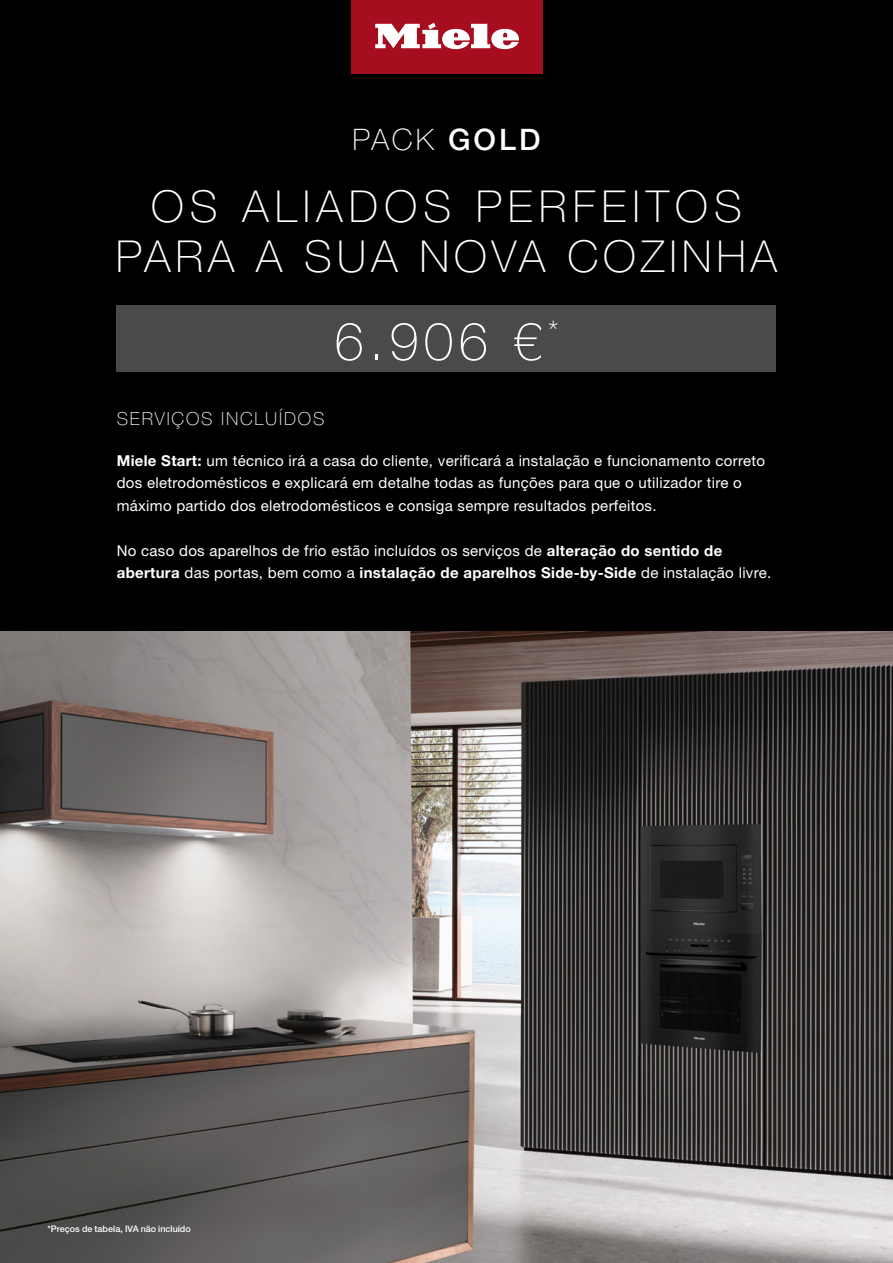
<style>
.page{position:relative;width:893px;height:1263px;background:#000}
.page>*{position:absolute;margin:0;border:0;box-sizing:border-box;transform-origin:0 0}
.t1{font:100 52.95px "Helvetica Neue LT Std";color:#fff}
.t2{font:100 44.1px/49.9px "Helvetica Neue LT Std";letter-spacing:.14em;color:#fff;text-align:center}
.t3{font:100 29.7px "Helvetica Neue LT Std";color:#fff}
.t4{font:100 18px "Helvetica Neue LT Std";letter-spacing:.1em;color:#fff}
.t5{font:15px/22.5px "Helvetica Neue LT Std";letter-spacing:.02em;color:#fff}
.t6{font:500 9px "Helvetica Neue LT Std";color:#fff}
.s1{font-weight:500}
.s2{font-weight:700}
</style>
<div class="page">
<div style="left:117px;top:305px;width:659px;height:67px;background:#4b4a4a"></div>
<img style="left:0;top:631px;width:893px;height:632px">
<div style="left:351px;top:0;width:191px;height:73px;background:#a60d1f"></div>
<svg style="left:375px;top:23px;width:144px;height:26px"></svg>
<h3 class="t3" style="left:353px;top:122px;width:189px">PACK <span class="s1">GOLD</span></h3>
<h2 class="t2" style="left:116px;top:181px;width:662px">OS ALIADOS PERFEITOS<br>PARA A SUA NOVA COZINHA</h2>
<h1 class="t1" style="left:334px;top:311px;width:226px">6.906 €<sup>*</sup></h1>
<p class="t4" style="left:117px;top:409px;width:209px">SERVIÇOS INCLUÍDOS</p>
<p class="t5" style="left:117px;top:449px;width:650px"><span class="s2">Miele Start:</span> um técnico irá a casa do cliente, verificará a instalação e funcionamento correto dos eletrodomésticos e explicará em detalhe todas as funções para que o utilizador tire o máximo partido dos eletrodomésticos e consiga sempre resultados perfeitos.</p>
<p class="t5" style="left:117px;top:539px;width:656px">No caso dos aparelhos de frio estão incluídos os serviços de <span class="s2">alteração do sentido de abertura</span> das portas, bem como a <span class="s2">instalação de aparelhos Side-by-Side</span> de instalação livre.</p>
<p class="t6" style="left:47px;top:1223px;width:145px">*Preços de tabela, IVA não incluído</p>
</div>
